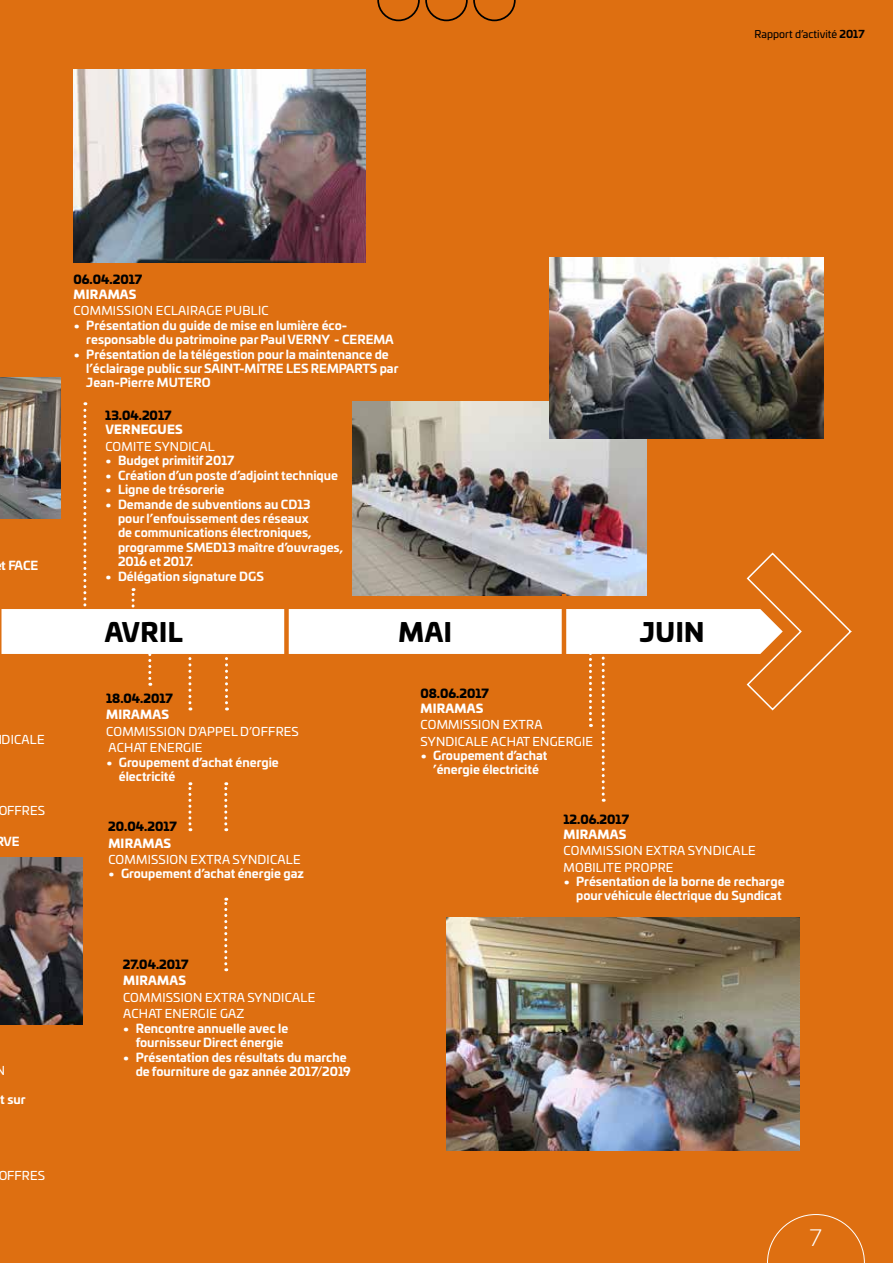
<style>
.page{position:relative;width:893px;height:1263px;background:#de6f11}
.page>*{position:absolute;margin:0;border:0;box-sizing:border-box;transform-origin:0 0}
.t1{font:900 25.5px "Univia Pro";letter-spacing:.02em;color:#000}
.t2{font:300 22.5px "Univia Pro";color:#fff}
.t3{font:700 12px/14.4px "Univia Pro";color:#fff}
.t4{font:12px/16.5px "Univia Pro";letter-spacing:.02em;color:#fff}
.t5{font:900 12px "Univia Pro";color:#000}
.t6{font:900 12px "Univia Pro";letter-spacing:.02em;color:#fff}
.t7{font:10.5px "Univia Pro";color:#000}
.s1{font-weight:700}
</style>
<div class="page">
<svg style="left:377px;top:0;width:139px;height:21px"></svg>
<svg style="left:767px;top:1214px;width:98px;height:49px"></svg>
<svg style="left:224px;top:898px;width:3px;height:73px"></svg>
<img style="left:0;top:858px;width:82px;height:166px">
<img style="left:549px;top:257px;width:274px;height:145px">
<img style="left:446px;top:917px;width:354px;height:233px">
<img style="left:0;top:378px;width:61px;height:24px">
<img style="left:74px;top:69px;width:291px;height:193px">
<svg style="left:0;top:402px;width:852px;height:429px"></svg>
<hr style="left:0;top:594px;width:2px;height:71px;background:#de6f11">
<div style="left:284px;top:594px;width:5px;height:71px;background:#de6f11"></div>
<hr style="left:562px;top:594px;width:4px;height:71px;background:#de6f11">
<p class="t7" style="left:755px;top:26px;width:112px">Rapport d’activité <span class="s1">2017</span></p>
<p class="t3" style="left:1px;top:558px;width:39px">t FACE</p>
<p class="t4" style="left:2px;top:731px;width:45px">DICALE</p>
<p class="t4" style="left:-2px;top:802px;width:48px">OFFRES</p>
<p class="t3" style="left:3px;top:833px;width:18px">VE</p>
<p class="t4" style="left:-4px;top:1061px;width:11px">N</p>
<p class="t3" style="left:0;top:1091px;width:27px">t sur</p>
<p class="t4" style="left:-2px;top:1166px;width:48px">OFFRES</p>
<p class="t5" style="left:74px;top:270px;width:70px">06.04.2017</p>
<p class="t6" style="left:74px;top:284px;width:64px">MIRAMAS</p>
<p class="t4" style="left:74px;top:302px;width:197px">COMMISSION ECLAIRAGE PUBLIC</p>
<p class="t3" style="left:86px;top:317px;width:309px;text-indent:-13px">• Présentation du guide de mise en lumière éco&shy;responsable du patrimoine par Paul VERNY - CEREMA</p>
<p class="t3" style="left:86px;top:346px;width:314px;text-indent:-13px">• Présentation de la télégestion pour la maintenance de l’éclairage public sur SAINT-MITRE LES REMPARTS par<br>Jean-Pierre MUTERO</p>
<p class="t5" style="left:105px;top:405px;width:68px">13.04.2017</p>
<p class="t6" style="left:105px;top:420px;width:79px">VERNEGUES</p>
<p class="t4" style="left:105px;top:438px;width:111px">COMITE SYNDICAL</p>
<p class="t3" style="left:105px;top:453px;width:131px">• Budget primitif 2017</p>
<p class="t3" style="left:105px;top:467px;width:234px">• Création d’un poste d’adjoint technique</p>
<p class="t3" style="left:105px;top:481px;width:121px">• Ligne de trésorerie</p>
<p class="t3" style="left:118px;top:496px;width:227px;text-indent:-13px">• Demande de subventions au CD13<br>pour l’enfouissement des réseaux<br>de communications électroniques, programme SMED13 maître d’ouvrages,<br>2016 et 2017.</p>
<p class="t3" style="left:105px;top:568px;width:160px">• Délégation signature DGS</p>
<h1 class="t1" style="left:105px;top:611px;width:80px">AVRIL</h1>
<h1 class="t1" style="left:399px;top:611px;width:55px">MAI</h1>
<h1 class="t1" style="left:640px;top:611px;width:66px">JUIN</h1>
<p class="t5" style="left:106px;top:688px;width:68px">18.04.2017</p>
<p class="t6" style="left:106px;top:705px;width:64px">MIRAMAS</p>
<p class="t4" style="left:106px;top:722px;width:194px">COMMISSION D’APPEL D’OFFRES<br>ACHAT ENERGIE</p>
<p class="t3" style="left:119px;top:754px;width:161px;text-indent:-13px">• Groupement d’achat énergie électricité</p>
<p class="t5" style="left:108px;top:816px;width:70px">20.04.2017</p>
<p class="t6" style="left:108px;top:833px;width:64px">MIRAMAS</p>
<p class="t4" style="left:108px;top:851px;width:194px">COMMISSION EXTRA SYNDICALE</p>
<p class="t3" style="left:108px;top:866px;width:197px">• Groupement d’achat énergie gaz</p>
<p class="t5" style="left:123px;top:954px;width:67px">27.04.2017</p>
<p class="t6" style="left:123px;top:971px;width:64px">MIRAMAS</p>
<p class="t4" style="left:123px;top:988px;width:194px">COMMISSION EXTRA SYNDICALE<br>ACHAT ENERGIE GAZ</p>
<p class="t3" style="left:136px;top:1020px;width:154px;text-indent:-13px">• Rencontre annuelle avec le fournisseur Direct énergie</p>
<p class="t3" style="left:136px;top:1049px;width:217px;text-indent:-13px">• Présentation des résultats du marche de fourniture de gaz année 2017/2019</p>
<p class="t5" style="left:420px;top:684px;width:70px">08.06.2017</p>
<p class="t6" style="left:421px;top:698px;width:64px">MIRAMAS</p>
<p class="t4" style="left:421px;top:716px;width:174px">COMMISSION EXTRA<br>SYNDICALE ACHAT ENGERGIE</p>
<p class="t3" style="left:420px;top:747px;width:128px;text-align:center">• Groupement d’achat ’énergie électricité</p>
<p class="t5" style="left:563px;top:810px;width:67px">12.06.2017</p>
<p class="t6" style="left:564px;top:824px;width:64px">MIRAMAS</p>
<p class="t4" style="left:564px;top:842px;width:194px">COMMISSION EXTRA SYNDICALE<br>MOBILITE PROPRE</p>
<p class="t3" style="left:563px;top:873px;width:223px;text-align:right">• Présentation de la borne de recharge pour véhicule électrique du Syndicat</p>
<h2 class="t2" style="left:810px;top:1222px;width:14px">7</h2>
</div>
